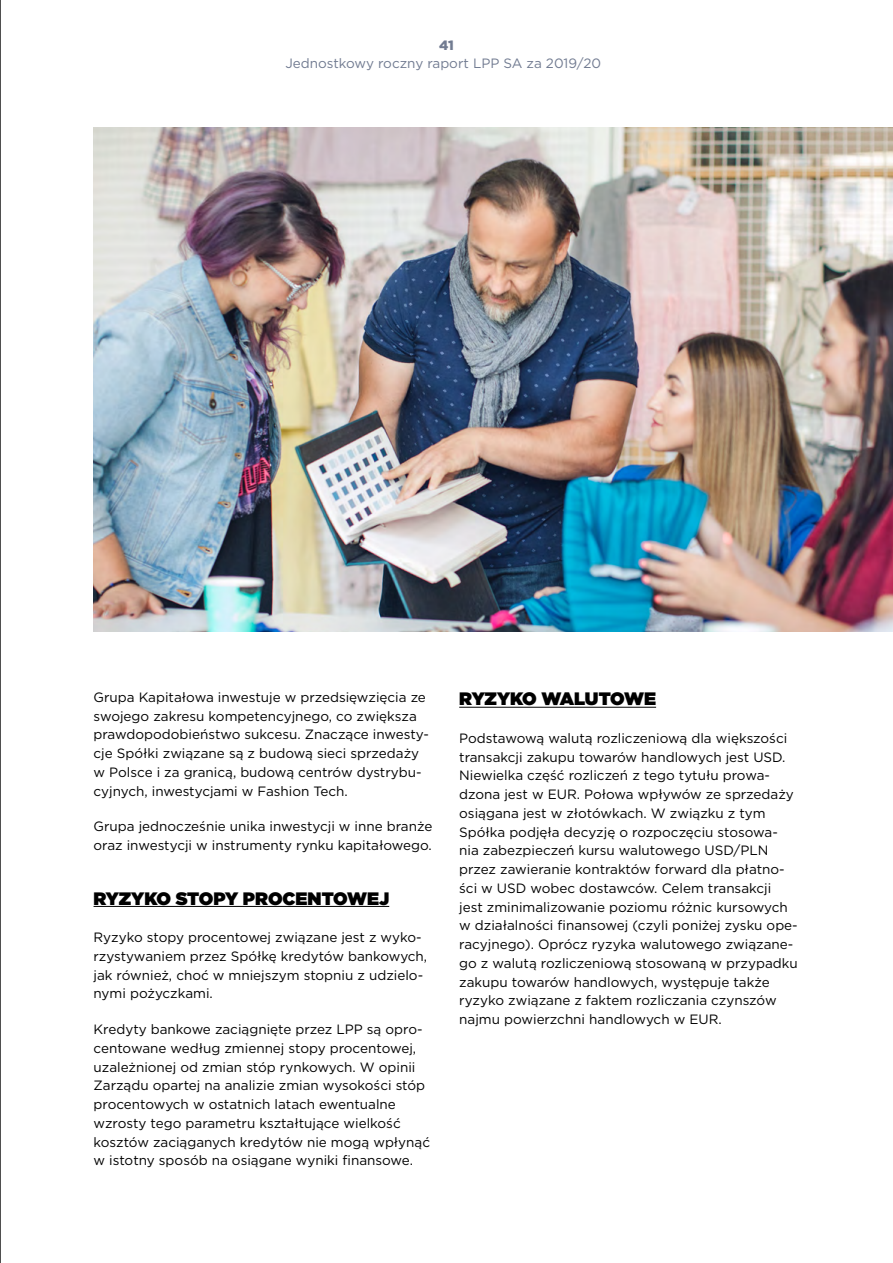
<style>
.page{position:relative;width:893px;height:1263px;background:#fff}
.page>*{position:absolute;margin:0;border:0;box-sizing:border-box;transform-origin:0 0}
.t1{font:900 18px "Gotham";color:#000}
.t2{font:13.5px/18.8px "Gotham";color:#000}
.t3{font:13.5px "Gotham";color:#717b91}
.t4{font:900 13.5px "Gotham";color:#717b91}
</style>
<div class="page">
<img style="left:94px;top:128px;width:799px;height:503px">
<hr style="left:94px;top:906px;width:295px;height:1px;background:#000">
<hr style="left:459px;top:707px;width:197px;height:1px;background:#000">
<hr style="left:0;top:0;width:1px;height:1263px;background:#000">
<p class="t4" style="left:439px;top:36px;width:16px">41</p>
<p class="t3" style="left:285px;top:55px;width:317px">Jednostkowy roczny raport LPP SA za 2019/20</p>
<p class="t2" style="left:94px;top:687px;width:337px">Grupa Kapitałowa inwestuje w przedsięwzięcia ze swojego zakresu kompetencyjnego, co zwiększa prawdopodobieństwo sukcesu. Znaczące inwesty&shy;cje Spółki związane są z budową sieci sprzedaży w Polsce i za granicą, budową centrów dystrybu&shy;cyjnych, inwestycjami w Fashion Tech.</p>
<p class="t2" style="left:94px;top:817px;width:340px">Grupa jednocześnie unika inwestycji w inne branże oraz inwestycji w instrumenty rynku kapitałowego.</p>
<h1 class="t1" style="left:94px;top:885px;width:297px">RYZYKO STOPY PROCENTOWEJ</h1>
<p class="t2" style="left:94px;top:928px;width:335px">Ryzyko stopy procentowej związane jest z wyko&shy;rzystywaniem przez Spółkę kredytów bankowych, jak również, choć w mniejszym stopniu z udzielo&shy;nymi pożyczkami.</p>
<p class="t2" style="left:94px;top:1020px;width:338px">Kredyty bankowe zaciągnięte przez LPP są opro&shy;centowane według zmiennej stopy procentowej, uzależnionej od zmian stóp rynkowych. W opinii Zarządu opartej na analizie zmian wysokości stóp procentowych w ostatnich latach ewentualne wzrosty tego parametru kształtujące wielkość kosztów zaciąganych kredytów nie mogą wpłynąć w istotny sposób na osiągane wyniki finansowe.</p>
<h1 class="t1" style="left:459px;top:686px;width:198px">RYZYKO WALUTOWE</h1>
<p class="t2" style="left:459px;top:728px;width:340px">Podstawową walutą rozliczeniową dla większości transakcji zakupu towarów handlowych jest USD.<br>Niewielka część rozliczeń z tego tytułu prowa&shy;dzona jest w EUR. Połowa wpływów ze sprzedaży osiągana jest w złotówkach. W związku z tym Spółka podjęła decyzję o rozpoczęciu stosowa&shy;nia zabezpieczeń kursu walutowego USD/PLN przez zawieranie kontraktów forward dla płatno&shy;ści w USD wobec dostawców. Celem transakcji jest zminimalizowanie poziomu różnic kursowych w działalności finansowej (czyli poniżej zysku ope&shy;racyjnego). Oprócz ryzyka walutowego związane&shy;go z walutą rozliczeniową stosowaną w przypadku zakupu towarów handlowych, występuje także ryzyko związane z faktem rozliczania czynszów najmu powierzchni handlowych w EUR.</p>
</div>
